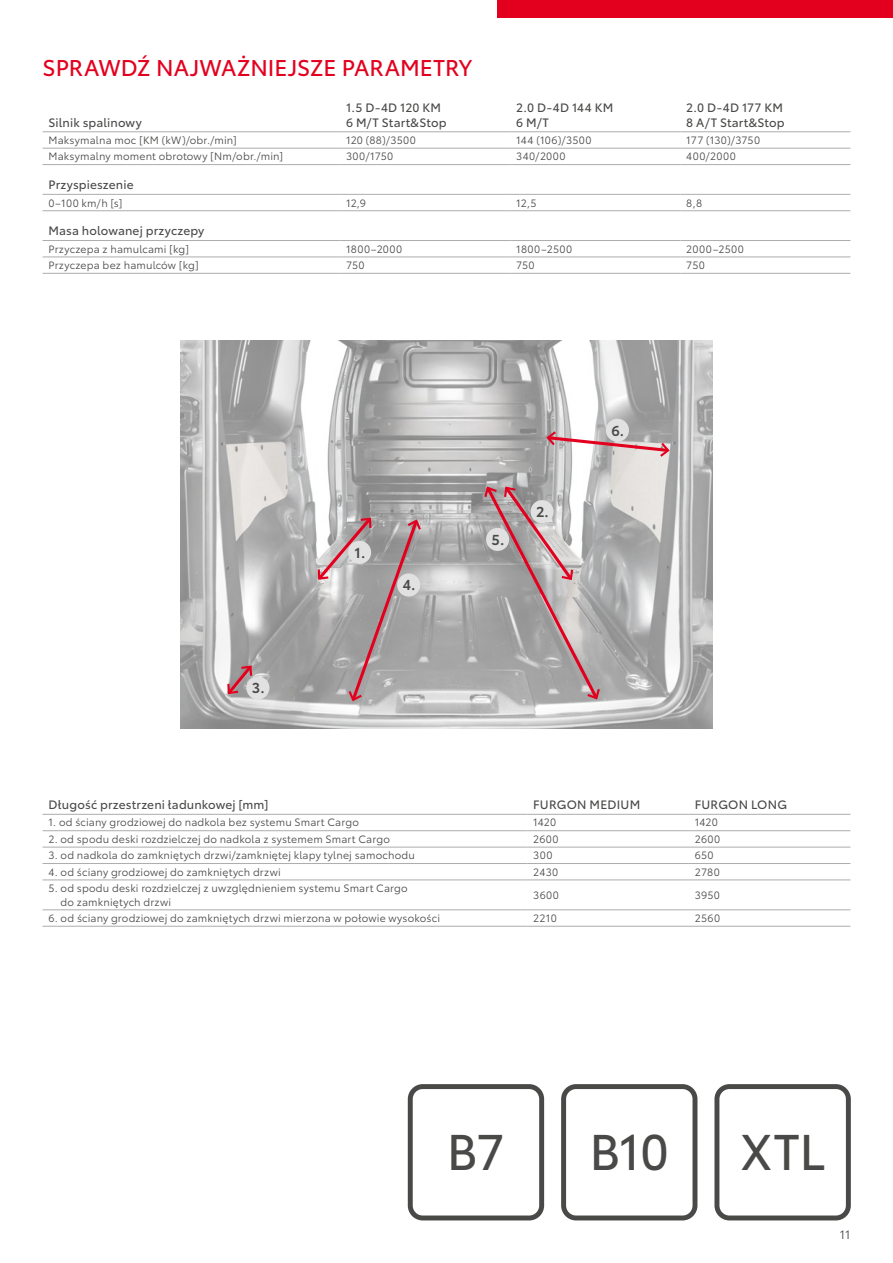
<style>
.page{position:relative;width:893px;height:1263px;background:#fff}
.page>*{position:absolute;margin:0;border:0;box-sizing:border-box;transform-origin:0 0}
.t1{font:49.5px "Toyota Type";letter-spacing:-.015em;color:#494948}
.t2{font:22.5px "Toyota Type";color:#e3001f}
.t3{font:600 14.25px "Toyota Type";color:#494948}
.t4{font:12px/15px "Toyota Type";letter-spacing:.01em;color:#494948}
.t5{font:12px "Toyota Type";color:#494948}
.t6{font:10.5px/13.5px "Toyota Type";letter-spacing:.015em;color:#494948}
.t7{font:10.5px "Toyota Type";letter-spacing:.045em;color:#494948}
.t8{font:10.5px "Toyota Type";letter-spacing:.035em;color:#494948}
.t9{font:10.5px "Toyota Type";letter-spacing:.04em;color:#494948}
</style>
<div class="page">
<div style="left:497px;top:0;width:396px;height:17px;background:#e3001f"></div>
<hr style="left:43px;top:131px;width:297px;height:1px;background:#acadad">
<hr style="left:340px;top:131px;width:170px;height:1px;background:#acadad">
<hr style="left:510px;top:131px;width:170px;height:1px;background:#acadad">
<hr style="left:680px;top:131px;width:170px;height:1px;background:#acadad">
<hr style="left:43px;top:194px;width:297px;height:1px;background:#acadad">
<hr style="left:340px;top:194px;width:170px;height:1px;background:#acadad">
<hr style="left:510px;top:194px;width:170px;height:1px;background:#acadad">
<hr style="left:680px;top:194px;width:170px;height:1px;background:#acadad">
<hr style="left:43px;top:240px;width:297px;height:1px;background:#acadad">
<hr style="left:340px;top:240px;width:170px;height:1px;background:#acadad">
<hr style="left:510px;top:240px;width:170px;height:1px;background:#acadad">
<hr style="left:680px;top:240px;width:170px;height:1px;background:#acadad">
<hr style="left:43px;top:148px;width:297px;height:1px;background:#acadad">
<hr style="left:340px;top:148px;width:170px;height:1px;background:#acadad">
<hr style="left:510px;top:148px;width:170px;height:1px;background:#acadad">
<hr style="left:680px;top:148px;width:170px;height:1px;background:#acadad">
<hr style="left:43px;top:164px;width:297px;height:1px;background:#acadad">
<hr style="left:340px;top:164px;width:170px;height:1px;background:#acadad">
<hr style="left:510px;top:164px;width:170px;height:1px;background:#acadad">
<hr style="left:680px;top:164px;width:170px;height:1px;background:#acadad">
<hr style="left:43px;top:210px;width:297px;height:1px;background:#acadad">
<hr style="left:340px;top:210px;width:170px;height:1px;background:#acadad">
<hr style="left:510px;top:210px;width:170px;height:1px;background:#acadad">
<hr style="left:680px;top:210px;width:170px;height:1px;background:#acadad">
<hr style="left:43px;top:257px;width:297px;height:1px;background:#acadad">
<hr style="left:340px;top:257px;width:170px;height:1px;background:#acadad">
<hr style="left:510px;top:257px;width:170px;height:1px;background:#acadad">
<hr style="left:680px;top:257px;width:170px;height:1px;background:#acadad">
<hr style="left:43px;top:273px;width:297px;height:1px;background:#acadad">
<hr style="left:340px;top:273px;width:170px;height:1px;background:#acadad">
<hr style="left:510px;top:273px;width:170px;height:1px;background:#acadad">
<hr style="left:680px;top:273px;width:170px;height:1px;background:#acadad">
<hr style="left:43px;top:814px;width:484px;height:1px;background:#acadad">
<hr style="left:527px;top:814px;width:162px;height:1px;background:#acadad">
<hr style="left:689px;top:814px;width:161px;height:1px;background:#acadad">
<hr style="left:43px;top:830px;width:484px;height:1px;background:#acadad">
<hr style="left:527px;top:830px;width:162px;height:1px;background:#acadad">
<hr style="left:689px;top:830px;width:161px;height:1px;background:#acadad">
<hr style="left:43px;top:847px;width:484px;height:1px;background:#acadad">
<hr style="left:527px;top:847px;width:162px;height:1px;background:#acadad">
<hr style="left:689px;top:847px;width:161px;height:1px;background:#acadad">
<hr style="left:43px;top:863px;width:484px;height:1px;background:#acadad">
<hr style="left:527px;top:863px;width:162px;height:1px;background:#acadad">
<hr style="left:689px;top:863px;width:161px;height:1px;background:#acadad">
<hr style="left:43px;top:880px;width:484px;height:1px;background:#acadad">
<hr style="left:527px;top:880px;width:162px;height:1px;background:#acadad">
<hr style="left:689px;top:880px;width:161px;height:1px;background:#acadad">
<hr style="left:43px;top:909px;width:484px;height:1px;background:#acadad">
<hr style="left:527px;top:909px;width:162px;height:1px;background:#acadad">
<hr style="left:689px;top:909px;width:161px;height:1px;background:#acadad">
<hr style="left:43px;top:926px;width:484px;height:1px;background:#acadad">
<hr style="left:527px;top:926px;width:162px;height:1px;background:#acadad">
<hr style="left:689px;top:926px;width:161px;height:1px;background:#acadad">
<div style="left:714px;top:1084px;width:137px;height:136px;border:5px solid #494948;border-radius:12px"></div>
<div style="left:561px;top:1084px;width:136px;height:136px;border:5px solid #494948;border-radius:12px"></div>
<div style="left:408px;top:1084px;width:136px;height:136px;border:5px solid #494948;border-radius:12px"></div>
<img style="left:181px;top:341px;width:531px;height:388px">
<svg style="left:483px;top:484px;width:118px;height:218px;background:#b3a8a9"></svg>
<svg style="left:545px;top:429px;width:126px;height:30px"></svg>
<svg style="left:315px;top:514px;width:108px;height:190px;background:#afa4a6"></svg>
<svg style="left:225px;top:662px;width:30px;height:35px"></svg>
<div style="left:246px;top:676px;width:23px;height:23px;background:#e1e1e1;border-radius:50%"></div>
<div style="left:348px;top:541px;width:23px;height:23px;background:#e1e1e1;border-radius:50%"></div>
<div style="left:397px;top:573px;width:23px;height:23px;background:#e1e1e1;border-radius:50%"></div>
<div style="left:486px;top:528px;width:23px;height:23px;background:#e1e1e1;border-radius:50%"></div>
<div style="left:530px;top:500px;width:24px;height:23px;background:#e1e1e1;border-radius:50%"></div>
<div style="left:606px;top:419px;width:23px;height:23px;background:#e1e1e1;border-radius:50%"></div>
<h2 class="t2" style="left:43px;top:51px;width:431px">SPRAWDŹ NAJWAŻNIEJSZE PARAMETRY</h2>
<p class="t4" style="left:48px;top:114px;width:95px">Silnik spalinowy</p>
<p class="t4" style="left:346px;top:99px;width:102px">1.5 D-4D 120 KM<br>6 M/T Start&amp;Stop</p>
<p class="t4" style="left:516px;top:99px;width:99px">2.0 D-4D 144 KM<br>6 M/T</p>
<p class="t4" style="left:686px;top:99px;width:100px">2.0 D-4D 177 KM<br>8 A/T Start&amp;Stop</p>
<p class="t6" style="left:48px;top:133px;width:190px">Maksymalna moc [KM (kW)/obr./min]</p>
<p class="t6" style="left:346px;top:133px;width:71px">120 (88)/3500</p>
<p class="t6" style="left:516px;top:133px;width:77px">144 (106)/3500</p>
<p class="t6" style="left:686px;top:133px;width:75px">177 (130)/3750</p>
<p class="t6" style="left:48px;top:149px;width:236px">Maksymalny moment obrotowy [Nm/obr./min]</p>
<p class="t6" style="left:346px;top:149px;width:49px">300/1750</p>
<p class="t6" style="left:516px;top:149px;width:51px">340/2000</p>
<p class="t6" style="left:686px;top:149px;width:51px">400/2000</p>
<p class="t4" style="left:48px;top:176px;width:87px">Przyspieszenie</p>
<p class="t6" style="left:48px;top:195px;width:75px">0–100 km/h [s]</p>
<p class="t6" style="left:346px;top:195px;width:21px">12,9</p>
<p class="t6" style="left:516px;top:195px;width:22px">12,5</p>
<p class="t6" style="left:686px;top:195px;width:17px">8,8</p>
<p class="t4" style="left:48px;top:223px;width:157px">Masa holowanej przyczepy</p>
<p class="t6" style="left:48px;top:241px;width:142px">Przyczepa z hamulcami [kg]</p>
<p class="t7" style="left:346px;top:241px;width:58px">1800–2000</p>
<p class="t8" style="left:516px;top:241px;width:58px">1800–2500</p>
<p class="t9" style="left:686px;top:241px;width:59px">2000–2500</p>
<p class="t6" style="left:48px;top:258px;width:152px">Przyczepa bez hamulców [kg]</p>
<p class="t6" style="left:346px;top:258px;width:20px">750</p>
<p class="t6" style="left:516px;top:258px;width:20px">750</p>
<p class="t6" style="left:686px;top:258px;width:20px">750</p>
<h3 class="t3" style="left:252px;top:677px;width:14px">3.</h3>
<h3 class="t3" style="left:355px;top:542px;width:12px">1.</h3>
<h3 class="t3" style="left:403px;top:574px;width:14px">4.</h3>
<h3 class="t3" style="left:492px;top:529px;width:14px">5.</h3>
<h3 class="t3" style="left:536px;top:501px;width:14px">2.</h3>
<h3 class="t3" style="left:611px;top:420px;width:14px">6.</h3>
<p class="t4" style="left:48px;top:796px;width:222px">Długość przestrzeni ładunkowej [mm]</p>
<p class="t4" style="left:533px;top:796px;width:109px">FURGON MEDIUM</p>
<p class="t4" style="left:695px;top:796px;width:94px">FURGON LONG</p>
<p class="t6" style="left:48px;top:815px;width:312px">1. od ściany grodziowej do nadkola bez systemu Smart Cargo</p>
<p class="t6" style="left:533px;top:815px;width:25px">1420</p>
<p class="t6" style="left:695px;top:815px;width:25px">1420</p>
<p class="t6" style="left:48px;top:831px;width:343px">2. od spodu deski rozdzielczej do nadkola z systemem Smart Cargo</p>
<p class="t6" style="left:533px;top:831px;width:27px">2600</p>
<p class="t6" style="left:695px;top:831px;width:27px">2600</p>
<p class="t6" style="left:48px;top:848px;width:368px">3. od nadkola do zamkniętych drzwi/zamkniętej klapy tylnej samochodu</p>
<p class="t6" style="left:533px;top:848px;width:21px">300</p>
<p class="t6" style="left:695px;top:848px;width:20px">650</p>
<p class="t6" style="left:48px;top:864px;width:234px">4. od ściany grodziowej do zamkniętych drzwi</p>
<p class="t6" style="left:533px;top:864px;width:27px">2430</p>
<p class="t6" style="left:695px;top:864px;width:26px">2780</p>
<p class="t6" style="left:61px;top:881px;width:349px;text-indent:-12px">5. od spodu deski rozdzielczej z uwzględnieniem systemu Smart Cargo do zamkniętych drzwi</p>
<p class="t6" style="left:533px;top:887px;width:27px">3600</p>
<p class="t6" style="left:695px;top:887px;width:27px">3950</p>
<p class="t6" style="left:48px;top:911px;width:393px">6. od ściany grodziowej do zamkniętych drzwi mierzona w połowie wysokości</p>
<p class="t6" style="left:533px;top:911px;width:25px">2210</p>
<p class="t6" style="left:695px;top:911px;width:27px">2560</p>
<h1 class="t1" style="left:447px;top:1115px;width:60px">B7</h1>
<h1 class="t1" style="left:589px;top:1115px;width:81px">B10</h1>
<h1 class="t1" style="left:740px;top:1115px;width:87px">XTL</h1>
<p class="t5" style="left:840px;top:1226px;width:12px">11</p>
</div>
